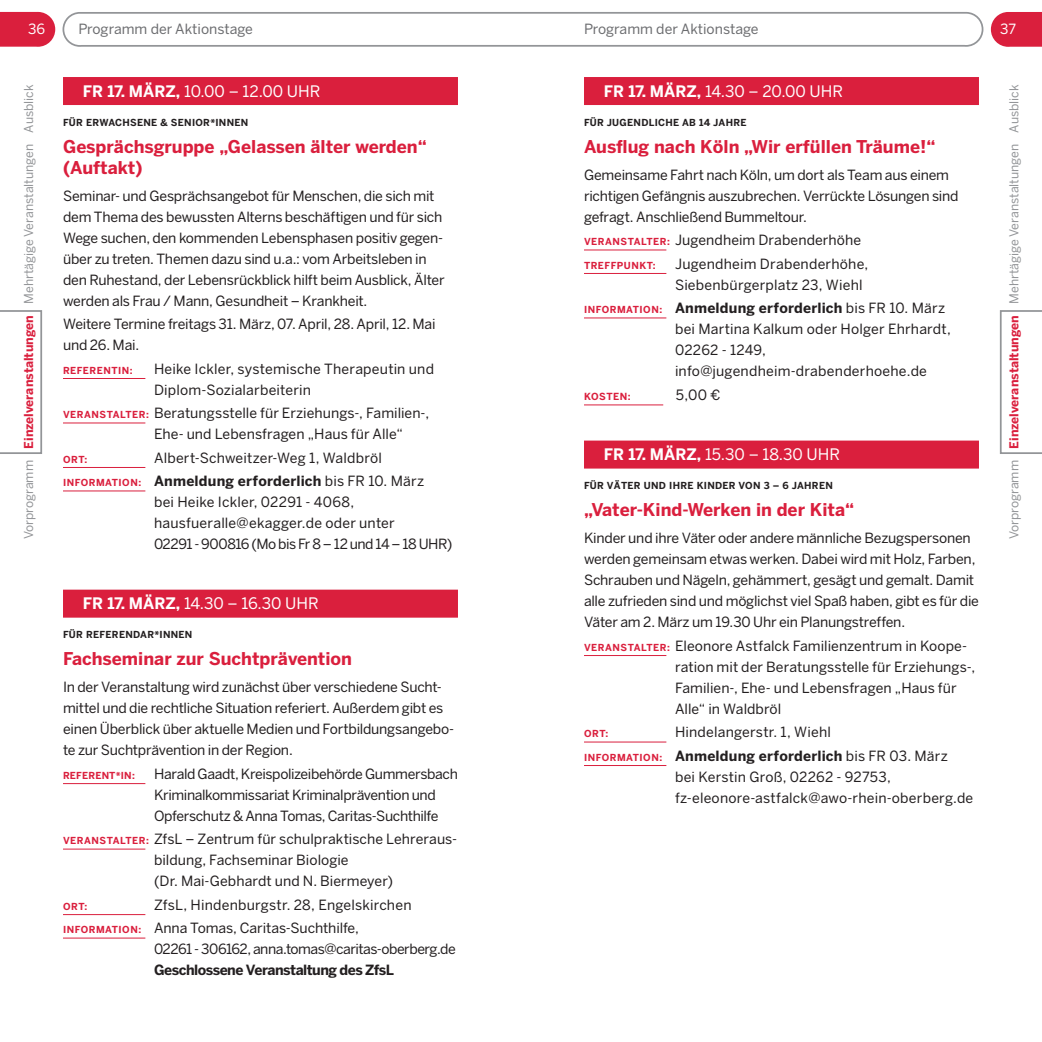
<style>
.page{position:relative;width:1042px;height:1042px;background:#fff}
.page>*{position:absolute;margin:0;border:0;box-sizing:border-box;transform-origin:0 0}
.t1{font:700 17.5px/21px "Benton Sans";color:#da1f3d}
.t2{font:15.75px "Benton Sans";color:#fff}
.t3{font:14.17px "Benton Sans";color:#231f20}
.t4{font:14px/21px "Benton Sans";letter-spacing:-.015em;color:#231f20}
.t5{font:14px/21px "Benton Sans";letter-spacing:.005em;color:#231f20}
.t6{font:14px/21px "Benton Sans";letter-spacing:.015em;color:#231f20}
.t7{font:14px/21px "Benton Sans";letter-spacing:.01em;color:#231f20}
.t8{font:14px "Benton Sans";color:#6c6d70}
.t9{font:700 14px "Benton Sans";letter-spacing:-.035em;color:#231f20}
.t10{font:14px "Benton Sans";color:#fff}
.t11{font:12.25px "Benton Sans";color:#939598}
.t12{font:700 9.8px "Benton Sans";color:#da1f3d}
.t13{font:700 9.62px "Benton Sans";letter-spacing:.05em;color:#da1f3d}
.t14{font:700 9.62px "Benton Sans";letter-spacing:.03em;color:#231f20}
.s1{font-weight:700;color:#da1f3d}
.s2{font-weight:700}
.s3{font-weight:700;font-size:9.62px;color:#da1f3d}
.s4{font-size:14px}
</style>
<div class="page">
<svg style="left:0;top:12px;width:55px;height:35px;background:#dc2f4a"></svg>
<svg style="left:62px;top:13px;width:922px;height:34px"></svg>
<svg style="left:991px;top:12px;width:51px;height:35px;background:#dc304c"></svg>
<svg style="left:0;top:310px;width:42px;height:144px"></svg>
<svg style="left:1000px;top:310px;width:42px;height:144px"></svg>
<div style="left:584px;top:77px;width:395px;height:28px;background:#da1f3d"></div>
<hr style="left:584px;top:250px;width:82px;height:1px;background:#da1f3d">
<hr style="left:584px;top:273px;width:82px;height:1px;background:#da1f3d">
<hr style="left:584px;top:318px;width:82px;height:1px;background:#da1f3d">
<hr style="left:584px;top:405px;width:79px;height:1px;background:#da1f3d">
<div style="left:584px;top:440px;width:395px;height:28px;background:#da1f3d"></div>
<hr style="left:584px;top:655px;width:82px;height:1px;background:#da1f3d">
<hr style="left:584px;top:742px;width:82px;height:1px;background:#da1f3d">
<hr style="left:584px;top:765px;width:82px;height:1px;background:#da1f3d">
<div style="left:63px;top:77px;width:395px;height:28px;background:#da1f3d"></div>
<hr style="left:63px;top:378px;width:82px;height:1px;background:#da1f3d">
<hr style="left:63px;top:423px;width:82px;height:1px;background:#da1f3d">
<hr style="left:63px;top:467px;width:82px;height:1px;background:#da1f3d">
<hr style="left:63px;top:491px;width:82px;height:1px;background:#da1f3d">
<div style="left:63px;top:589px;width:395px;height:28px;background:#da1f3d"></div>
<hr style="left:63px;top:783px;width:82px;height:1px;background:#da1f3d">
<hr style="left:63px;top:849px;width:82px;height:1px;background:#da1f3d">
<hr style="left:63px;top:914px;width:82px;height:1px;background:#da1f3d">
<hr style="left:63px;top:938px;width:82px;height:1px;background:#da1f3d">
<p class="t10" style="left:28px;top:21px;width:19px">36</p>
<p class="t10" style="left:1000px;top:21px;width:17px">37</p>
<p class="t8" style="left:78px;top:21px;width:176px">Programm der Aktionstage</p>
<p class="t8" style="left:584px;top:21px;width:176px">Programm der Aktionstage</p>
<p class="t11" style="left:22px;top:539px;width:456px;rotate:-90deg">Vorprogramm <span class="s1">Einzelveranstaltungen</span> Mehrtägige Veranstaltungen Ausblick</p>
<p class="t2" style="left:83px;top:82px;width:235px"><span class="s2">FR 17. März,</span> 10.00 – 12.00 UHr</p>
<p class="t14" style="left:63px;top:116px;width:187px">Für Erwachsene &amp; Senior*innen</p>
<p class="t1" style="left:63px;top:136px;width:365px">Gesprächsgruppe „Gelassen älter werden“ (Auftakt)</p>
<p class="t4" style="left:63px;top:185px;width:383px">Seminar- und Gesprächsangebot für Menschen, die sich mit dem Thema des bewussten Alterns beschäftigen und für sich Wege suchen, den kommenden Lebensphasen positiv gegen&shy;über zu treten. Themen dazu sind u.a.: vom Arbeitsleben in den Ruhestand, der Lebensrückblick hilft beim Ausblick, Älter werden als Frau / Mann, Gesundheit – Krankheit.</p>
<p class="t4" style="left:63px;top:313px;width:374px">Weitere Termine freitags 31. März, 07. April, 28. April, 12. Mai und 26. Mai.</p>
<p class="t13" style="left:63px;top:364px;width:71px">Referentin:</p>
<p class="t7" style="left:154px;top:358px;width:281px">Heike Ickler, systemische Therapeutin und<br>Diplom-Sozialarbeiterin</p>
<p class="t13" style="left:63px;top:409px;width:37px">VERANST</p>
<p class="t13" style="left:113px;top:409px;width:21px">ALTER</p>
<p class="t5" style="left:154px;top:402px;width:277px;text-indent:-8px"><span class="s3">:</span> Beratungsstelle für Erziehungs-, Familien-,<br>Ehe- und Lebensfragen „Haus für Alle“</p>
<p class="t13" style="left:63px;top:453px;width:8px">ORT</p>
<p class="t13" style="left:84px;top:453px;width:4px">:</p>
<p class="t6" style="left:154px;top:447px;width:229px">Albert-Schweitzer-Weg 1, Waldbröl</p>
<p class="t13" style="left:63px;top:477px;width:8px">INFOR</p>
<p class="t13" style="left:96px;top:477px;width:24px">MATION</p>
<p class="t7" style="left:154px;top:470px;width:300px;text-indent:-16px"><span class="s3">:</span> <span class="s2">Anmeldung erforderlich</span> bis FR 10. März<br>bei Heike Ickler, 02291 - 4068, hausfueralle@ekagger.de oder unter<br>02291 - 900816 (Mo bis Fr 8 – 12 und 14 – 18 UHR)</p>
<p class="t2" style="left:83px;top:594px;width:237px"><span class="s2">FR 17. März,</span> 14.30 – 16.30 UHR</p>
<p class="t14" style="left:63px;top:629px;width:131px">Für Referendar*innen</p>
<p class="t1" style="left:63px;top:648px;width:290px">Fachseminar zur Suchtprävention</p>
<p class="t4" style="left:63px;top:676px;width:392px">In der Veranstaltung wird zunächst über verschiedene Sucht&shy;mittel und die rechtliche Situation referiert. Außerdem gibt es einen Überblick über aktuelle Medien und Fortbildungsangebo&shy;te zur Suchtprävention in der Region.</p>
<p class="t13" style="left:63px;top:769px;width:73px">Referent*in:</p>
<p class="t4" style="left:154px;top:763px;width:305px">Harald Gaadt, Kreispolizeibehörde Gummersbach<br>Kriminalkommissariat Kriminalprävention und<br>Opferschutz &amp; Anna Tomas, Caritas-Suchthilfe</p>
<p class="t13" style="left:63px;top:835px;width:37px">VERANST</p>
<p class="t13" style="left:113px;top:835px;width:21px">ALTER</p>
<p class="t5" style="left:154px;top:828px;width:305px;text-indent:-8px"><span class="s3">:</span> ZfsL – Zentrum für schulpraktische Lehreraus&shy;bildung, Fachseminar Biologie<br>(Dr. Mai-Gebhardt und N. Biermeyer)</p>
<p class="t13" style="left:63px;top:900px;width:8px">ORT</p>
<p class="t13" style="left:84px;top:900px;width:4px">:</p>
<p class="t7" style="left:154px;top:894px;width:259px">ZfsL, Hindenburgstr. 28, Engelskirchen</p>
<p class="t13" style="left:63px;top:924px;width:8px">INFOR</p>
<p class="t13" style="left:96px;top:924px;width:24px">MATION</p>
<p class="t4" style="left:154px;top:917px;width:303px;text-indent:-16px"><span class="s3">:</span> Anna Tomas, Caritas-Suchthilfe,<br>02261 - 306162, anna.tomas@caritas-oberberg.de</p>
<p class="t9" style="left:154px;top:962px;width:241px">Geschlossene Veranstaltung des ZfsL</p>
<p class="t2" style="left:604px;top:82px;width:241px"><span class="s2">FR 17. März,</span> 14.30 – 20.00 UHR</p>
<p class="t14" style="left:584px;top:116px;width:164px">Für Jugendliche ab 14 Jahre</p>
<p class="t1" style="left:584px;top:136px;width:353px">Ausflug nach Köln „Wir erfüllen Träume!“</p>
<p class="t4" style="left:584px;top:164px;width:376px">Gemeinsame Fahrt nach Köln, um dort als Team aus einem richtigen Gefängnis auszubrechen. Verrückte Lösungen sind gefragt. Anschließend Bummeltour.</p>
<p class="t13" style="left:584px;top:236px;width:37px">VERANST</p>
<p class="t13" style="left:634px;top:236px;width:21px">ALTER</p>
<p class="t5" style="left:667px;top:229px;width:196px"><span class="s3">:</span> Jugendheim Drabenderhöhe</p>
<p class="t13" style="left:584px;top:259px;width:73px">treffpunkt:</p>
<p class="t6" style="left:675px;top:253px;width:195px">Jugendheim Drabenderhöhe,<br>Siebenbürgerplatz 23, Wiehl</p>
<p class="t13" style="left:584px;top:304px;width:8px">INFOR</p>
<p class="t13" style="left:617px;top:304px;width:24px">MATION</p>
<p class="t6" style="left:675px;top:297px;width:277px;text-indent:-16px"><span class="s3">:</span> <span class="s2">Anmeldung erforderlich</span> bis FR 10. März bei Martina Kalkum oder Holger Ehrhardt, 02262 - 1249, info@jugendheim-drabenderhoehe.de</p>
<p class="t12" style="left:584px;top:391px;width:8px">KOSTEN</p>
<p class="t12" style="left:628px;top:391px;width:4px">:</p>
<p class="t3" style="left:676px;top:386px;width:46px">5,00 <span class="s4">€</span></p>
<p class="t2" style="left:604px;top:445px;width:238px"><span class="s2">FR 17. März,</span> 15.30 – 18.30 UHR</p>
<p class="t14" style="left:584px;top:480px;width:250px">Für Väter und ihre Kinder von 3 – 6 Jah ren</p>
<p class="t1" style="left:584px;top:499px;width:272px">„Vater-Kind-Werken in der Kita“</p>
<p class="t4" style="left:584px;top:527px;width:396px">Kinder und ihre Väter oder andere männliche Bezugspersonen werden gemeinsam etwas werken. Dabei wird mit Holz, Farben, Schrauben und Nägeln, gehämmert, gesägt und gemalt. Damit alle zufrieden sind und möglichst viel Spaß haben, gibt es für die Väter am 2. März um 19.30 Uhr ein Planungstreffen.</p>
<p class="t13" style="left:584px;top:641px;width:37px">VERANST</p>
<p class="t13" style="left:634px;top:641px;width:21px">ALTER</p>
<p class="t5" style="left:675px;top:635px;width:302px;text-indent:-8px"><span class="s3">:</span> Eleonore Astfalck Familienzentrum in Koope&shy;ration mit der Beratungsstelle für Erziehungs-, Familien-, Ehe- und Lebensfragen „Haus für Alle“ in Waldbröl</p>
<p class="t13" style="left:584px;top:728px;width:8px">ORT</p>
<p class="t13" style="left:605px;top:728px;width:4px">:</p>
<p class="t7" style="left:675px;top:721px;width:157px">Hindelangerstr. 1, Wiehl</p>
<p class="t13" style="left:584px;top:751px;width:8px">INFOR</p>
<p class="t13" style="left:617px;top:751px;width:24px">MATION</p>
<p class="t6" style="left:675px;top:745px;width:300px;text-indent:-16px"><span class="s3">:</span> <span class="s2">Anmeldung erforderlich</span> bis FR 03. März<br>bei Kerstin Groß, 02262 - 92753, fz-eleonore-astfalck@awo-rhein-oberberg.de</p>
<p class="t11" style="left:1006px;top:539px;width:456px;rotate:-90deg">Vorprogramm <span class="s1">Einzelveranstaltungen</span> Mehrtägige Veranstaltungen Ausblick</p>
</div>
